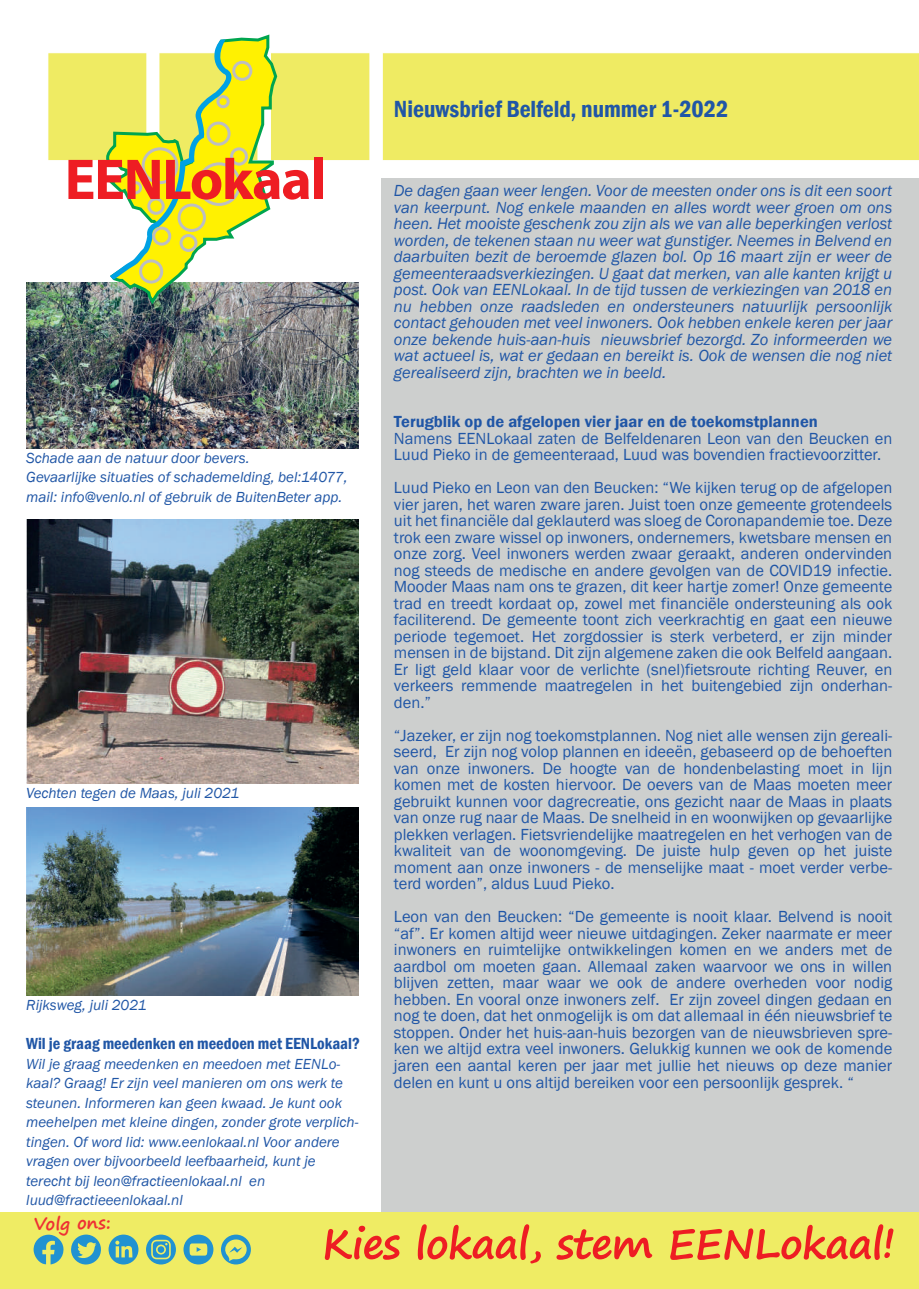
<style>
.page{position:relative;width:919px;height:1289px;background:#fff}
.page>*{position:absolute;margin:0;border:0;box-sizing:border-box;transform-origin:0 0}
.t1{font:700 57.9px "Myriad Pro";letter-spacing:-.025em;color:#ee1d23}
.t2{font:600 condensed 24px "Franklin Gothic";color:#2056a6}
.t3{font:700 17.4px "Segoe Print";letter-spacing:-.01em;color:#ee3034}
.t4{font:16.5px/16.5px "Franklin Gothic";color:#2056a6;text-align:justify}
.t5{font:italic 16.5px/16.5px "Franklin Gothic";color:#2056a6;text-align:justify}
.t6{font:600 16.5px "Franklin Gothic";color:#2056a6}
.t7{font:600 condensed 16.5px "Franklin Gothic";color:#2056a6}
.t8{font:italic 15px/19.5px "Franklin Gothic";color:#2056a6}
</style>
<div class="page">
<img style="left:26px;top:282px;width:332px;height:166px">
<img style="left:26px;top:807px;width:332px;height:188px">
<img style="left:26px;top:520px;width:332px;height:263px">
<div style="left:48px;top:53px;width:870px;height:107px;background:#efeb63"></div>
<div style="left:382px;top:178px;width:536px;height:1035px;background:#cdcfce"></div>
<svg style="left:102px;top:34px;width:177px;height:271px"></svg>
<svg style="left:102px;top:35px;width:175px;height:268px"></svg>
<div style="left:139px;top:259px;width:24px;height:24px;border:3px solid #bdbec1;border-radius:50%"></div>
<div style="left:152px;top:226px;width:19px;height:20px;border:3px solid #bdbec1;border-radius:50%"></div>
<div style="left:206px;top:122px;width:24px;height:24px;border:3px solid #bdbec1;border-radius:50%"></div>
<div style="left:232px;top:61px;width:20px;height:20px;border:3px solid #bdbec1;border-radius:50%"></div>
<div style="left:216px;top:95px;width:14px;height:13px;border:3px solid #bdbec1;border-radius:50%"></div>
<div style="left:147px;top:197px;width:18px;height:18px;border:3px solid #bdbec1;border-radius:50%"></div>
<div style="left:129px;top:181px;width:13px;height:13px;border:3px solid #bdbec1;border-radius:50%"></div>
<div style="left:179px;top:234px;width:18px;height:18px;border:3px solid #bdbec1;border-radius:50%"></div>
<div style="left:177px;top:203px;width:29px;height:29px;border:3px solid #bdbec1;border-radius:50%"></div>
<div style="left:142px;top:147px;width:36px;height:37px;border:3px solid #bdbec1;border-radius:50%"></div>
<div style="left:197px;top:162px;width:44px;height:44px;border:3px solid #bdbec1;border-radius:50%"></div>
<div style="left:230px;top:147px;width:18px;height:19px;border:3px solid #bdbec1;border-radius:50%"></div>
<div style="left:0;top:1212px;width:918px;height:76px;background:#efec64"></div>
<svg style="left:108px;top:1234px;width:30px;height:30px"></svg>
<svg style="left:33px;top:1234px;width:31px;height:30px"></svg>
<svg style="left:71px;top:1234px;width:30px;height:30px"></svg>
<svg style="left:183px;top:1234px;width:30px;height:30px"></svg>
<svg style="left:221px;top:1234px;width:30px;height:30px"></svg>
<svg style="left:146px;top:1234px;width:30px;height:30px"></svg>
<svg style="left:325px;top:1225px;width:74px;height:34px"></svg>
<svg style="left:418px;top:1224px;width:123px;height:39px"></svg>
<svg style="left:556px;top:1229px;width:96px;height:30px"></svg>
<svg style="left:670px;top:1224px;width:223px;height:35px"></svg>
<h1 class="t1" style="left:65px;top:142px;width:263px">EENLokaal</h1>
<p class="t8" style="left:26px;top:448px;width:323px">Schade aan de natuur door bevers.<br>Gevaarlijke situaties of schademelding, bel:14077, mail: info@venlo.nl of gebruik de BuitenBeter app.</p>
<p class="t8" style="left:26px;top:783px;width:215px">Vechten tegen de Maas, juli 2021</p>
<p class="t8" style="left:26px;top:995px;width:122px">Rijksweg, juli 2021</p>
<p class="t7" style="left:26px;top:1032px;width:335px">Wil je graag meedenken en meedoen met EENLokaal?</p>
<p class="t8" style="left:26px;top:1054px;width:334px">Wil je graag meedenken en meedoen met EENLo&shy;kaal? Graag! Er zijn veel manieren om ons werk te steunen. Informeren kan geen kwaad. Je kunt ook meehelpen met kleine dingen, zonder grote verplich&shy;tingen. Of word lid: www.eenlokaal.nl Voor andere vragen over bijvoorbeeld leefbaarheid, kunt je terecht bij leon@fractieenlokaal.nl en luud@fractieeenlokaal.nl</p>
<p class="t3" style="left:34px;top:1207px;width:79px">Volg ons:</p>
<h2 class="t2" style="left:394px;top:92px;width:336px">Nieuwsbrief Belfeld, nummer 1-2022</h2>
<p class="t5" style="left:394px;top:183px;width:500px">De dagen gaan weer lengen. Voor de meesten onder ons is dit een soort van keerpunt. Nog enkele maanden en alles wordt weer groen om ons heen. Het mooiste geschenk zou zijn als we van alle beperkingen verlost worden, de tekenen staan nu weer wat gunstiger. Neemes in Belvend en daarbuiten bezit de beroemde glazen bol. Op 16 maart zijn er weer de gemeenteraadsverkiezingen. U gaat dat merken, van alle kanten krijgt u post. Ook van EENLokaal. In de tijd tussen de verkiezingen van 2018 en nu hebben onze raadsleden en ondersteuners natuurlijk persoonlijk contact gehouden met veel inwoners. Ook hebben enkele keren per jaar onze bekende huis-aan-huis nieuwsbrief bezorgd. Zo informeerden we wat actueel is, wat er gedaan en bereikt is. Ook de wensen die nog niet gerealiseerd zijn, brachten we in beeld.</p>
<p class="t6" style="left:394px;top:411px;width:425px">Terugblik op de afgelopen vier jaar en de toekomstplannen</p>
<p class="t4" style="left:394px;top:430px;width:500px">Namens EENLokaal zaten de Belfeldenaren Leon van den Beucken en<br>Luud Pieko in de gemeenteraad, Luud was bovendien fractievoorzitter.</p>
<p class="t4" style="left:394px;top:480px;width:500px">Luud Pieko en Leon van den Beucken: “We kijken terug op de afgelopen vier jaren, het waren zware jaren. Juist toen onze gemeente grotendeels uit het financiële dal geklauterd was sloeg de Coronapandemie toe. Deze trok een zware wissel op inwoners, ondernemers, kwetsbare mensen en onze zorg. Veel inwoners werden zwaar geraakt, anderen ondervinden nog steeds de medische en andere gevolgen van de COVID19 infectie.<br>Mooder Maas nam ons te grazen, dit keer hartje zomer! Onze gemeente trad en treedt kordaat op, zowel met financiële ondersteuning als ook faciliterend. De gemeente toont zich veerkrachtig en gaat een nieuwe periode tegemoet. Het zorgdossier is sterk verbeterd, er zijn minder mensen in de bijstand. Dit zijn algemene zaken die ook Belfeld aangaan.<br>Er ligt geld klaar voor de verlichte (snel)fietsroute richting Reuver, en verkeers remmende maatregelen in het buitengebied zijn onderhan&shy;den.”</p>
<p class="t4" style="left:394px;top:727px;width:500px">“Jazeker, er zijn nog toekomstplannen. Nog niet alle wensen zijn gereali&shy;seerd, Er zijn nog volop plannen en ideeën, gebaseerd op de behoeften van onze inwoners. De hoogte van de hondenbelasting moet in lijn komen met de kosten hiervoor. De oevers van de Maas moeten meer gebruikt kunnen voor dagrecreatie, ons gezicht naar de Maas in plaats van onze rug naar de Maas. De snelheid in en woonwijken op gevaarlijke plekken verlagen. Fietsvriendelijke maatregelen en het verhogen van de kwaliteit van de woonomgeving. De juiste hulp geven op het juiste moment aan onze inwoners - de menselijke maat - moet verder verbe&shy;terd worden”, aldus Luud Pieko.</p>
<p class="t4" style="left:394px;top:909px;width:500px">Leon van den Beucken: “De gemeente is nooit klaar. Belvend is nooit “af”. Er komen altijd weer nieuwe uitdagingen. Zeker naarmate er meer inwoners en ruimtelijke ontwikkelingen komen en we anders met de aardbol om moeten gaan. Allemaal zaken waarvoor we ons in willen blijven zetten, maar waar we ook de andere overheden voor nodig hebben. En vooral onze inwoners zelf. Er zijn zoveel dingen gedaan en nog te doen, dat het onmogelijk is om dat allemaal in één nieuwsbrief te stoppen. Onder het huis-aan-huis bezorgen van de nieuwsbrieven spre&shy;ken we altijd extra veel inwoners. Gelukkig kunnen we ook de komende jaren een aantal keren per jaar met jullie het nieuws op deze manier delen en kunt u ons altijd bereiken voor een persoonlijk gesprek. “</p>
</div>
